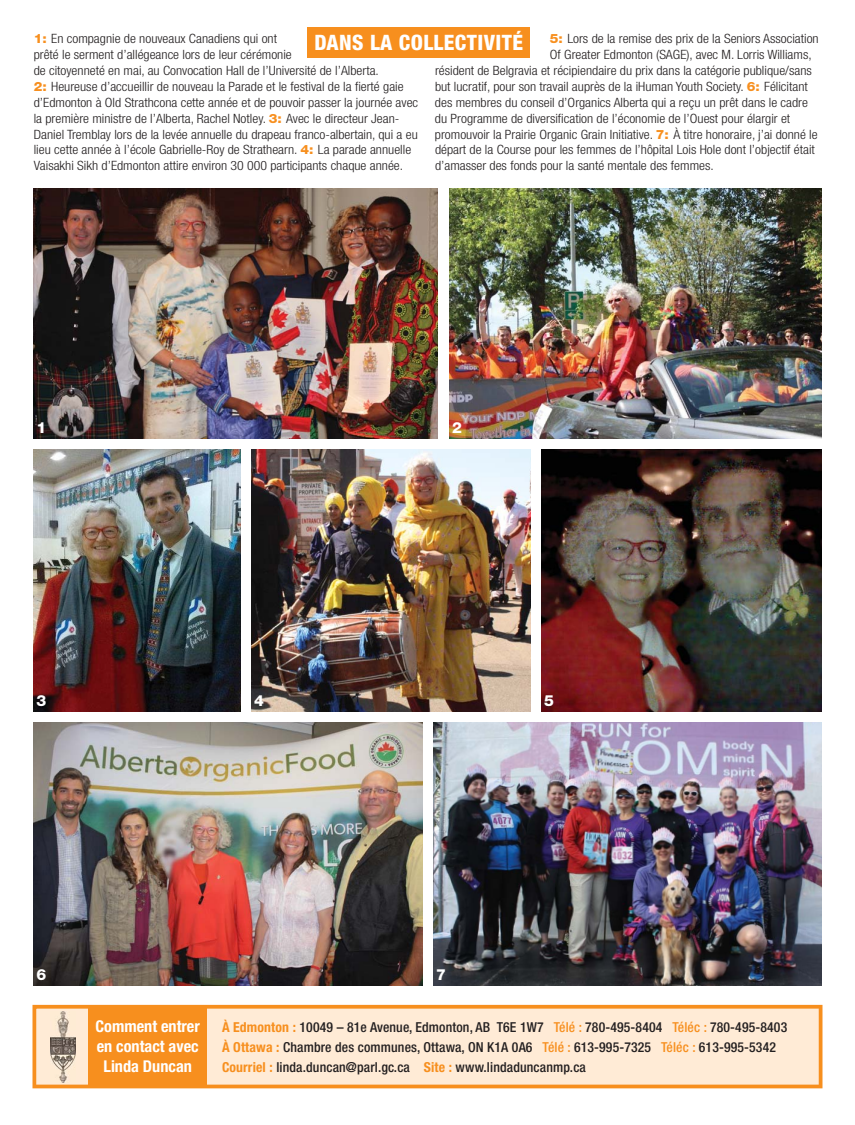
<style>
.page{position:relative;width:855px;height:1125px;background:#fff}
.page>*{position:absolute;margin:0;border:0;box-sizing:border-box;transform-origin:0 0}
.t1{font:800 condensed 21.25px "Helvetica Neue LT Pro";letter-spacing:.02em;color:#fff}
.t2{font:700 condensed 16.25px/20px "Helvetica Neue LT Pro";color:#fff;text-align:center}
.t3{font:800 15.25px "Helvetica Neue LT Pro";color:#fff}
.t4{font:500 condensed 13.75px/20px "Helvetica Neue LT Pro";letter-spacing:.01em;color:#231f20}
.t5{font:300 condensed 12.75px/15.9px "Helvetica Neue LT Pro";color:#231f20;scale:1.08 1}
.s1{font-weight:800;font-stretch:normal;color:#f78f1e}
.s2{font-weight:700;color:#f78f1e}
.s3{color:#f78f1e}
</style>
<div class="page">
<img style="left:433px;top:723px;width:389px;height:262px">
<img style="left:542px;top:450px;width:279px;height:262px">
<img style="left:34px;top:450px;width:206px;height:262px">
<img style="left:34px;top:189px;width:404px;height:250px">
<img style="left:251px;top:450px;width:279px;height:262px">
<img style="left:34px;top:723px;width:388px;height:262px">
<img style="left:449px;top:189px;width:372px;height:250px">
<div style="left:308px;top:27px;width:222px;height:31px;background:#f78f1e"></div>
<svg style="left:32px;top:1005px;width:790px;height:83px;background:#fee1c2"></svg>
<div style="left:89px;top:1006px;width:118px;height:80px;background:#f78f1e"></div>
<img style="left:51px;top:1012px;width:24px;height:71px">
<h1 class="t1" style="left:314px;top:35px;width:210px">DANS LA COLLECTIVITÉ</h1>
<p class="t5" style="left:34px;top:32px;width:357px"><span class="s1">1:</span> En compagnie de nouveaux Canadiens qui ont<br>prêté le serment d’allégeance lors de leur cérémonie<br>de citoyenneté en mai, au Convocation Hall de l’Université de l’Alberta.<br><span class="s1">2:</span> Heureuse d’accueillir de nouveau la Parade et le festival de la fierté gaie d’Edmonton à Old Strathcona cette année et de pouvoir passer la journée avec la première ministre de l’Alberta, Rachel Notley. <span class="s1">3:</span> Avec le directeur Jean-Daniel Tremblay lors de la levée annuelle du drapeau franco-albertain, qui a eu lieu cette année à l’école Gabrielle-Roy de Strathearn. <span class="s1">4:</span> La parade annuelle Vaisakhi Sikh d’Edmonton attire environ 30 000 participants chaque année.</p>
<p class="t5" style="left:550px;top:32px;width:250px"><span class="s1">5:</span> Lors de la remise des prix de la Seniors Association</p>
<p class="t5" style="left:550px;top:48px;width:244px">Of Greater Edmonton (SAGE), avec M. Lorris Williams,</p>
<p class="t5" style="left:435px;top:64px;width:351px">résident de Belgravia et récipiendaire du prix dans la catégorie publique/sans</p>
<p class="t5" style="left:435px;top:80px;width:347px">but lucratif, pour son travail auprès de la iHuman Youth Society. <span class="s1">6:</span> Félicitant</p>
<p class="t5" style="left:435px;top:96px;width:347px">des membres du conseil d’Organics Alberta qui a reçu un prêt dans le cadre</p>
<p class="t5" style="left:435px;top:112px;width:330px">du Programme de diversification de l’économie de l’Ouest pour élargir et</p>
<p class="t5" style="left:435px;top:128px;width:356px">promouvoir la Prairie Organic Grain Initiative. <span class="s1">7:</span> À titre honoraire, j’ai donné le</p>
<p class="t5" style="left:435px;top:144px;width:353px">départ de la Course pour les femmes de l’hôpital Lois Hole dont l’objectif était</p>
<p class="t5" style="left:435px;top:159px;width:260px">d’amasser des fonds pour la santé mentale des femmes.</p>
<p class="t3" style="left:37px;top:419px;width:11px">1</p>
<p class="t3" style="left:452px;top:419px;width:11px">2</p>
<p class="t3" style="left:37px;top:692px;width:11px">3</p>
<p class="t3" style="left:254px;top:692px;width:11px">4</p>
<p class="t3" style="left:544px;top:692px;width:11px">5</p>
<p class="t3" style="left:37px;top:965px;width:11px">6</p>
<p class="t3" style="left:436px;top:965px;width:11px">7</p>
<p class="t2" style="left:96px;top:1018px;width:106px">Comment entrer en contact avec<br>Linda Duncan</p>
<p class="t4" style="left:222px;top:1018px;width:567px"><span class="s2">À Edmonton :</span> 10049 – 81e Avenue, Edmonton, AB T6E 1W7 <span class="s3">Télé :</span> 780-495-8404 <span class="s3">Téléc :</span> 780-495-8403<br><span class="s2">À Ottawa :</span> Chambre des communes, Ottawa, ON K1A 0A6 <span class="s3">Télé :</span> 613-995-7325 <span class="s3">Téléc :</span> 613-995-5342<br><span class="s2">Courriel :</span> linda.duncan@parl.gc.ca <span class="s2">Site :</span> www.lindaduncanmp.ca</p>
</div>
